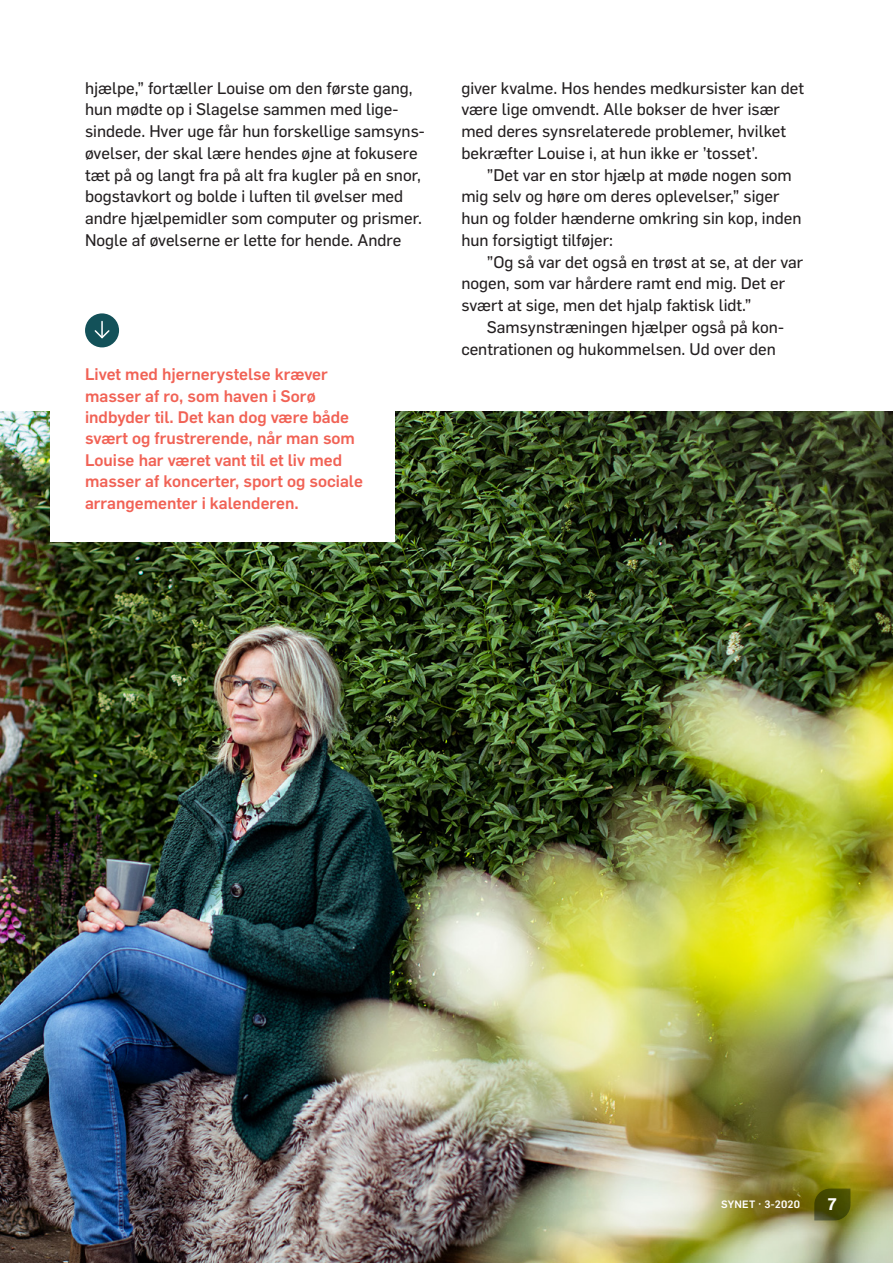
<style>
.page{position:relative;width:893px;height:1263px;background:#fff}
.page>*{position:absolute;margin:0;border:0;box-sizing:border-box;transform-origin:0 0}
.t1{font:16.5px/21.8px "Flama Basic";color:#231f20}
.t2{font:500 16.5px/21.5px "Flama";color:#f16255}
.t3{font:600 16.5px "Flama";color:#fff}
.t4{font:500 10.5px "Flama";letter-spacing:.025em;color:#fff}
</style>
<div class="page">
<img style="left:0;top:411px;width:893px;height:852px">
<div style="left:51px;top:384px;width:344px;height:157px;background:#fff"></div>
<div style="left:85px;top:313px;width:34px;height:34px;background:#135159;border-radius:50%"></div>
<svg style="left:94px;top:321px;width:16px;height:18px"></svg>
<svg style="left:814px;top:1188px;width:36px;height:32px"></svg>
<p class="t1" style="left:85px;top:76px;width:340px">hjælpe,” fortæller Louise om den første gang, hun mødte op i Slagelse sammen med lige&shy;sindede. Hver uge får hun forskellige samsyns&shy;øvelser, der skal lære hendes øjne at fokusere tæt på og langt fra på alt fra kugler på en snor, bogstavkort og bolde i luften til øvelser med andre hjælpemidler som computer og prismer.<br>Nogle af øvelserne er lette for hende. Andre</p>
<p class="t1" style="left:461px;top:76px;width:344px">giver kvalme. Hos hendes medkursister kan det være lige omvendt. Alle bokser de hver især med deres synsrelaterede problemer, hvilket bekræfter Louise i, at hun ikke er ’tosset’.</p>
<p class="t1" style="left:461px;top:163px;width:342px;text-indent:26px">”Det var en stor hjælp at møde nogen som mig selv og høre om deres oplevelser,” siger hun og folder hænderne omkring sin kop, inden hun forsigtigt tilføjer:</p>
<p class="t1" style="left:461px;top:250px;width:343px;text-indent:26px">”Og så var det også en trøst at se, at der var nogen, som var hårdere ramt end mig. Det er svært at sige, men det hjalp faktisk lidt.”</p>
<p class="t1" style="left:461px;top:315px;width:324px;text-indent:26px">Samsynstræningen hjælper også på kon&shy;centrationen og hukommelsen. Ud over den</p>
<p class="t2" style="left:85px;top:362px;width:279px">Livet med hjernerystelse kræver masser af ro, som haven i Sorø indbyder til. Det kan dog være både svært og frustrerende, når man som Louise har været vant til et liv med masser af koncerter, sport og sociale arrangementer i kalenderen.</p>
<p class="t4" style="left:721px;top:1197px;width:80px">SYNET · 3-2020</p>
<p class="t3" style="left:828px;top:1192px;width:11px">7</p>
</div>
